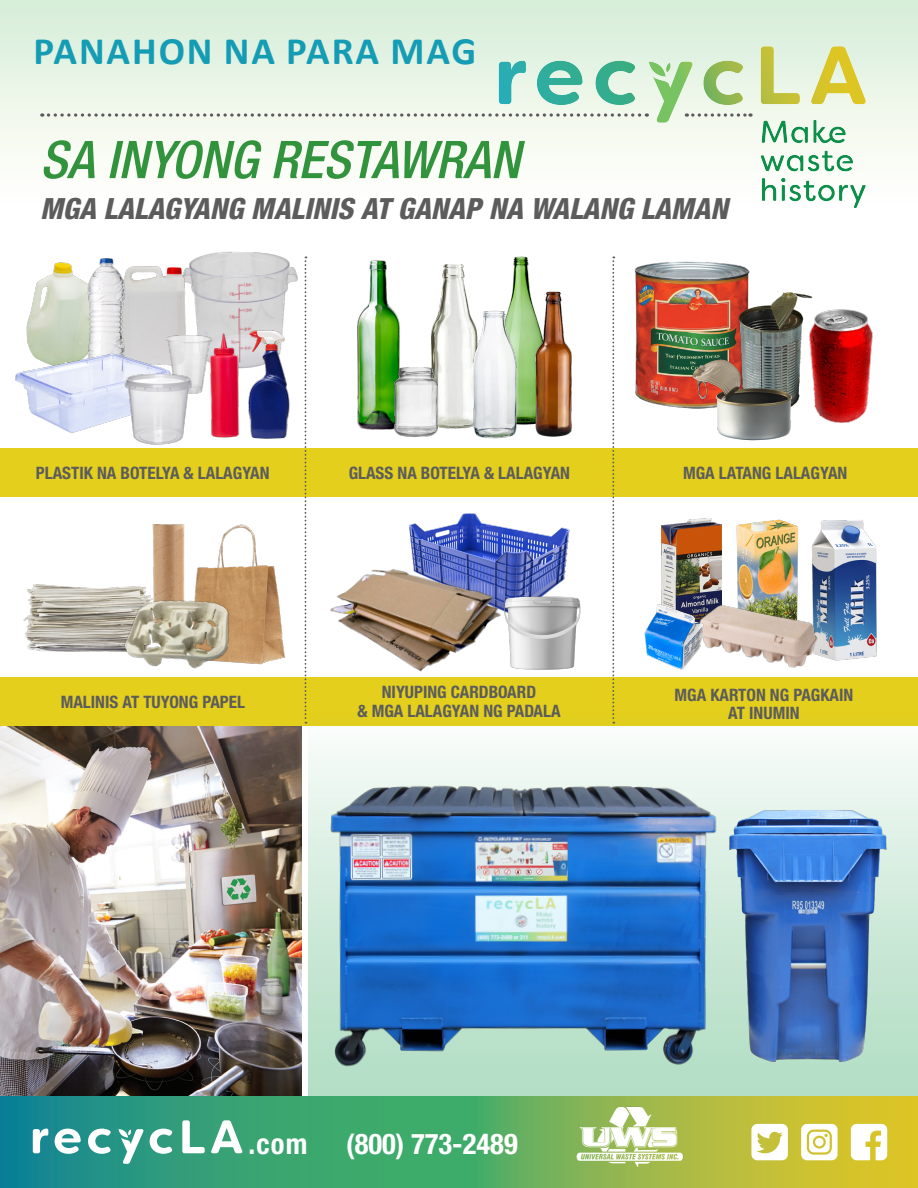
<style>
.page{position:relative;width:918px;height:1188px;background:#fff}
.page>*{position:absolute;margin:0;border:0;box-sizing:border-box;transform-origin:0 0}
.t1{font:italic 500 condensed 52.05px "Helvetica Neue LT Std";color:#32933d}
.t2{font:700 39px "Calibri";letter-spacing:.05em;color:#159cb5}
.t3{font:italic 800 condensed 29.25px "Helvetica Neue LT Std";color:#5c5c5d}
.t4{font:700 condensed 28.65px "Helvetica Neue LT Std";color:#fff}
.t5{font:700 condensed 17.1px "Helvetica Neue LT Std";color:#5c5c5d}
</style>
<div class="page">
<div style="left:0;top:0;width:918px;height:207px;background:linear-gradient(to bottom,#d7eed8,#fffffe)"></div>
<img style="left:152px;top:524px;width:28px;height:65px">
<img style="left:634px;top:261px;width:116px;height:147px">
<img style="left:0;top:726px;width:301px;height:370px">
<img style="left:484px;top:40px;width:392px;height:168px">
<svg style="left:42px;top:113px;width:605px;height:4px;background:#c4c8c0"></svg>
<svg style="left:693px;top:113px;width:58px;height:4px"></svg>
<img style="left:811px;top:520px;width:66px;height:141px">
<img style="left:736px;top:519px;width:63px;height:81px">
<img style="left:26px;top:262px;width:55px;height:89px">
<div style="left:0;top:449px;width:918px;height:48px;background:#e4cf1c"></div>
<div style="left:0;top:677px;width:918px;height:49px;background:#e4cf1c"></div>
<svg style="left:612px;top:257px;width:2px;height:454px"></svg>
<svg style="left:305px;top:380px;width:1px;height:344px"></svg>
<img style="left:731px;top:292px;width:81px;height:63px">
<img style="left:803px;top:297px;width:70px;height:126px">
<img style="left:685px;top:355px;width:122px;height:94px">
<img style="left:513px;top:256px;width:17px;height:29px">
<img style="left:511px;top:285px;width:61px;height:152px">
<img style="left:431px;top:264px;width:36px;height:165px">
<img style="left:357px;top:260px;width:43px;height:171px">
<img style="left:395px;top:367px;width:43px;height:70px">
<img style="left:463px;top:298px;width:65px;height:141px">
<img style="left:662px;top:518px;width:59px;height:82px">
<img style="left:707px;top:600px;width:114px;height:68px">
<img style="left:644px;top:598px;width:63px;height:72px">
<img style="left:194px;top:252px;width:113px;height:127px">
<img style="left:132px;top:259px;width:62px;height:92px">
<img style="left:238px;top:326px;width:62px;height:113px">
<img style="left:200px;top:332px;width:50px;height:107px">
<img style="left:166px;top:335px;width:46px;height:59px">
<svg style="left:308px;top:711px;width:610px;height:385px"></svg>
<img style="left:324px;top:779px;width:400px;height:308px">
<img style="left:729px;top:810px;width:162px;height:252px">
<img style="left:180px;top:524px;width:106px;height:141px">
<img style="left:24px;top:585px;width:130px;height:67px">
<img style="left:118px;top:589px;width:122px;height:80px">
<img style="left:81px;top:258px;width:51px;height:93px">
<img style="left:15px;top:351px;width:157px;height:82px">
<img style="left:122px;top:370px;width:73px;height:75px">
<img style="left:408px;top:513px;width:162px;height:76px">
<img style="left:330px;top:562px;width:176px;height:110px">
<img style="left:500px;top:589px;width:81px;height:83px">
<svg style="left:0;top:1096px;width:918px;height:92px;background:#62aa61"></svg>
<svg style="left:211px;top:1120px;width:32px;height:33px"></svg>
<svg style="left:182px;top:1120px;width:23px;height:33px"></svg>
<svg style="left:150px;top:1129px;width:23px;height:25px"></svg>
<svg style="left:88px;top:1129px;width:23px;height:25px"></svg>
<svg style="left:33px;top:1129px;width:15px;height:24px"></svg>
<svg style="left:55px;top:1129px;width:26px;height:25px"></svg>
<svg style="left:118px;top:1129px;width:26px;height:35px"></svg>
<svg style="left:751px;top:1124px;width:37px;height:36px"></svg>
<svg style="left:851px;top:1124px;width:36px;height:36px"></svg>
<svg style="left:801px;top:1124px;width:37px;height:36px"></svg>
<img style="left:568px;top:1105px;width:123px;height:63px">
<p class="t2" style="left:33px;top:23px;width:444px">PANAHON NA PARA MAG</p>
<p class="t1" style="left:40px;top:129px;width:482px">SA INYONG RESTAWRAN</p>
<p class="t3" style="left:40px;top:190px;width:689px">MGA LALAGYANG MALINIS AT GANAP NA WALANG LAMAN</p>
<p class="t5" style="left:36px;top:463px;width:235px">PLASTIK NA BOTELYA &amp; LALAGYAN</p>
<p class="t5" style="left:349px;top:463px;width:223px">GLASS NA BOTELYA &amp; LALAGYAN</p>
<p class="t5" style="left:683px;top:463px;width:166px">MGA LATANG LALAGYAN</p>
<p class="t5" style="left:61px;top:691px;width:186px">MALINIS AT TUYONG PAPEL</p>
<p class="t5" style="left:382px;top:682px;width:156px">NIYUPING CARDBOARD</p>
<p class="t5" style="left:357px;top:701px;width:205px">&amp; MGA LALAGYAN NG PADALA</p>
<p class="t5" style="left:675px;top:684px;width:180px">MGA KARTON NG PAGKAIN</p>
<p class="t5" style="left:728px;top:703px;width:73px">AT INUMIN</p>
<h3 class="t4" style="left:249px;top:1126px;width:60px">.com</h3>
<h3 class="t4" style="left:346px;top:1126px;width:173px">(800) 773-2489</h3>
</div>
